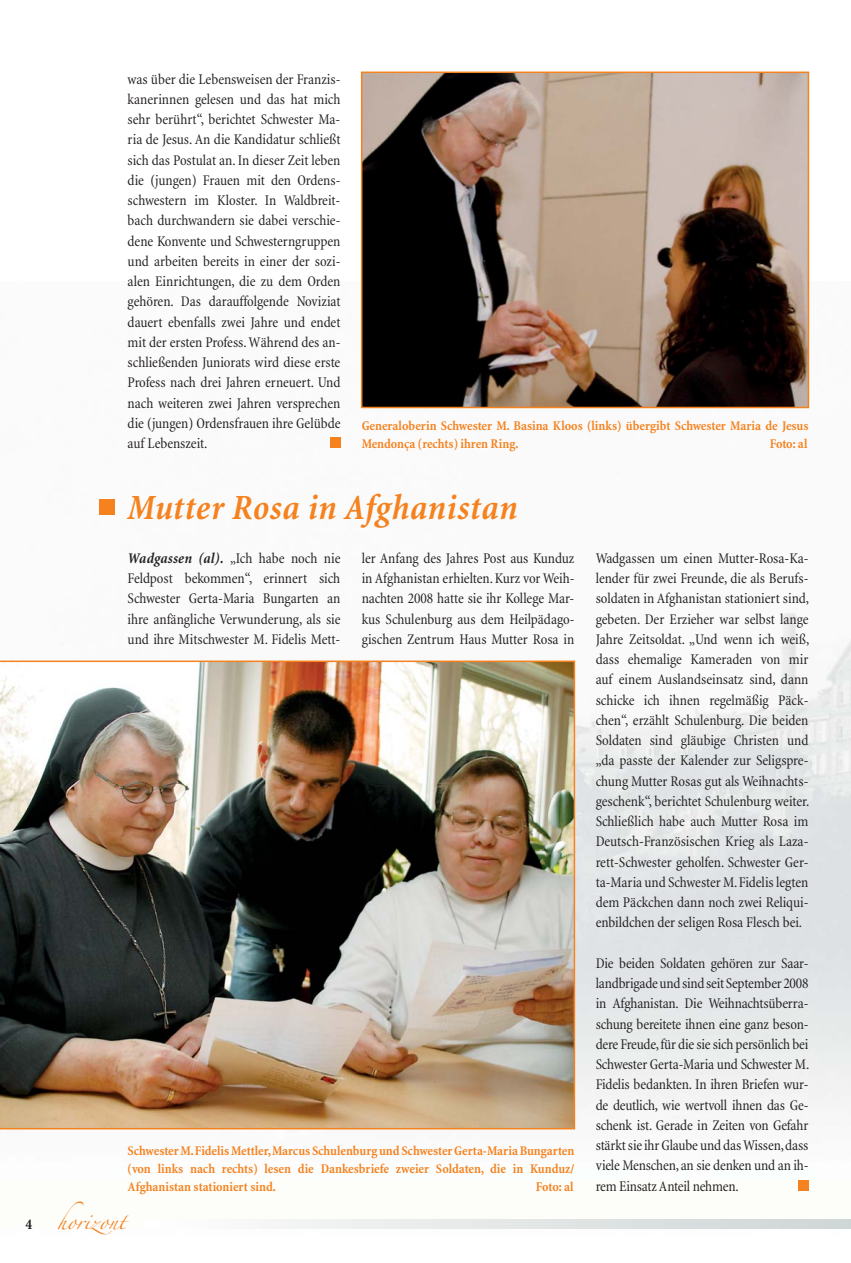
<style>
.page{position:relative;width:851px;height:1263px;background:#fff}
.page>*{position:absolute;margin:0;border:0;box-sizing:border-box;transform-origin:0 0}
.t1{font:italic 700 condensed 36px "Minion";letter-spacing:.01em;color:#f5821f}
.t2{font:condensed 15px/20.2px "Minion";letter-spacing:-.005em;color:#231f20;text-align:justify}
.t3{font:15px "Zapfino";color:#f5821f}
.t4{font:700 condensed 15px "Minion";color:#231f20}
.t5{font:700 condensed 13.5px/18px "Minion";color:#f5821f}
.s1{font-weight:700;font-style:italic}
</style>
<div class="page">
<img style="left:0;top:282px;width:850px;height:909px">
<svg style="left:275px;top:1219px;width:575px;height:10px"></svg>
<img style="left:850px;top:282px;width:1px;height:980px">
<div style="left:330px;top:438px;width:10px;height:10px;background:#f5821f"></div>
<img style="left:364px;top:75px;width:442px;height:330px">
<div style="left:361px;top:72px;width:448px;height:336px;border:2px solid #f5821f"></div>
<img style="left:0;top:660px;width:575px;height:469px">
<div style="left:99px;top:499px;width:16px;height:16px;background:#f5821f"></div>
<div style="left:798px;top:1181px;width:10px;height:10px;background:#f5821f"></div>
<p class="t4" style="left:26px;top:1218px;width:8px">4</p>
<p class="t2" style="left:128px;top:70px;width:214px">was über die Lebensweisen der Franzis&shy;kanerinnen gelesen und das hat mich sehr berührt“, berichtet Schwester Ma&shy;ria de Jesus. An die Kandidatur schließt sich das Postulat an. In dieser Zeit leben die (jungen) Frauen mit den Ordens&shy;schwestern im Kloster. In Waldbreit&shy;bach durchwandern sie dabei verschie&shy;dene Konvente und Schwesterngruppen und arbeiten bereits in einer der sozi&shy;alen Einrichtungen, die zu dem Orden gehören. Das darauffolgende Noviziat dauert ebenfalls zwei Jahre und endet mit der ersten Profess. Während des an&shy;schließenden Juniorats wird diese erste Profess nach drei Jahren erneuert. Und nach weiteren zwei Jahren versprechen die (jungen) Ordensfrauen ihre Gelübde auf Lebenszeit.</p>
<p class="t5" style="left:361px;top:418px;width:448px">Generaloberin Schwester M. Basina Kloos (links) übergibt Schwester Maria de Jesus<br>Mendonça (rechts) ihren Ring.</p>
<p class="t5" style="left:769px;top:436px;width:39px">Foto: al</p>
<h1 class="t1" style="left:128px;top:493px;width:391px">Mutter Rosa in Afghanistan</h1>
<p class="t2" style="left:128px;top:549px;width:214px"><span class="s1">Wadgassen (al).</span> „Ich habe noch nie Feldpost bekommen“, erinnert sich Schwester Gerta-Maria Bungarten an ihre anfängliche Verwunderung, als sie und ihre Mitschwester M. Fidelis Mett-</p>
<p class="t2" style="left:361px;top:549px;width:214px">ler Anfang des Jahres Post aus Kunduz in Afghanistan erhielten. Kurz vor Weih&shy;nachten 2008 hatte sie ihr Kollege Mar&shy;kus Schulenburg aus dem Heilpädago&shy;gischen Zentrum Haus Mutter Rosa in</p>
<p class="t5" style="left:128px;top:1143px;width:448px;text-align:justify">Schwester M. Fidelis Mettler, Marcus Schulenburg und Schwester Gerta-Maria Bungarten (von links nach rechts) lesen die Dankesbriefe zweier Soldaten, die in Kunduz/ Afghanistan stationiert sind.</p>
<p class="t5" style="left:535px;top:1179px;width:39px">Foto: al</p>
<p class="t3" style="left:57px;top:1215px;width:70px">horizont</p>
<p class="t2" style="left:595px;top:549px;width:215px">Wadgassen um einen Mutter-Rosa-Ka&shy;lender für zwei Freunde, die als Berufs&shy;soldaten in Afghanistan stationiert sind, gebeten. Der Erzieher war selbst lange Jahre Zeitsoldat. „Und wenn ich weiß, dass ehemalige Kameraden von mir auf einem Auslandseinsatz sind, dann schicke ich ihnen regelmäßig Päck&shy;chen“, erzählt Schulenburg. Die beiden Soldaten sind gläubige Christen und „da passte der Kalender zur Seligspre&shy;chung Mutter Rosas gut als Weihnachts&shy;geschenk“, berichtet Schulenburg weiter.<br>Schließlich habe auch Mutter Rosa im Deutsch-Französischen Krieg als Laza&shy;rett-Schwester geholfen. Schwester Ger&shy;ta-Maria und Schwester M. Fidelis legten dem Päckchen dann noch zwei Reliqui&shy;enbildchen der seligen Rosa Flesch bei.</p>
<p class="t2" style="left:595px;top:954px;width:215px">Die beiden Soldaten gehören zur Saar&shy;landbrigade und sind seit September 2008 in Afghanistan. Die Weihnachtsüberra&shy;schung bereitete ihnen eine ganz beson&shy;dere Freude, für die sie sich persönlich bei Schwester Gerta-Maria und Schwester M.<br>Fidelis bedankten. In ihren Briefen wur&shy;de deutlich, wie wertvoll ihnen das Ge&shy;schenk ist. Gerade in Zeiten von Gefahr stärkt sie ihr Glaube und das Wissen, dass viele Menschen, an sie denken und an ih&shy;rem Einsatz Anteil nehmen.</p>
</div>
